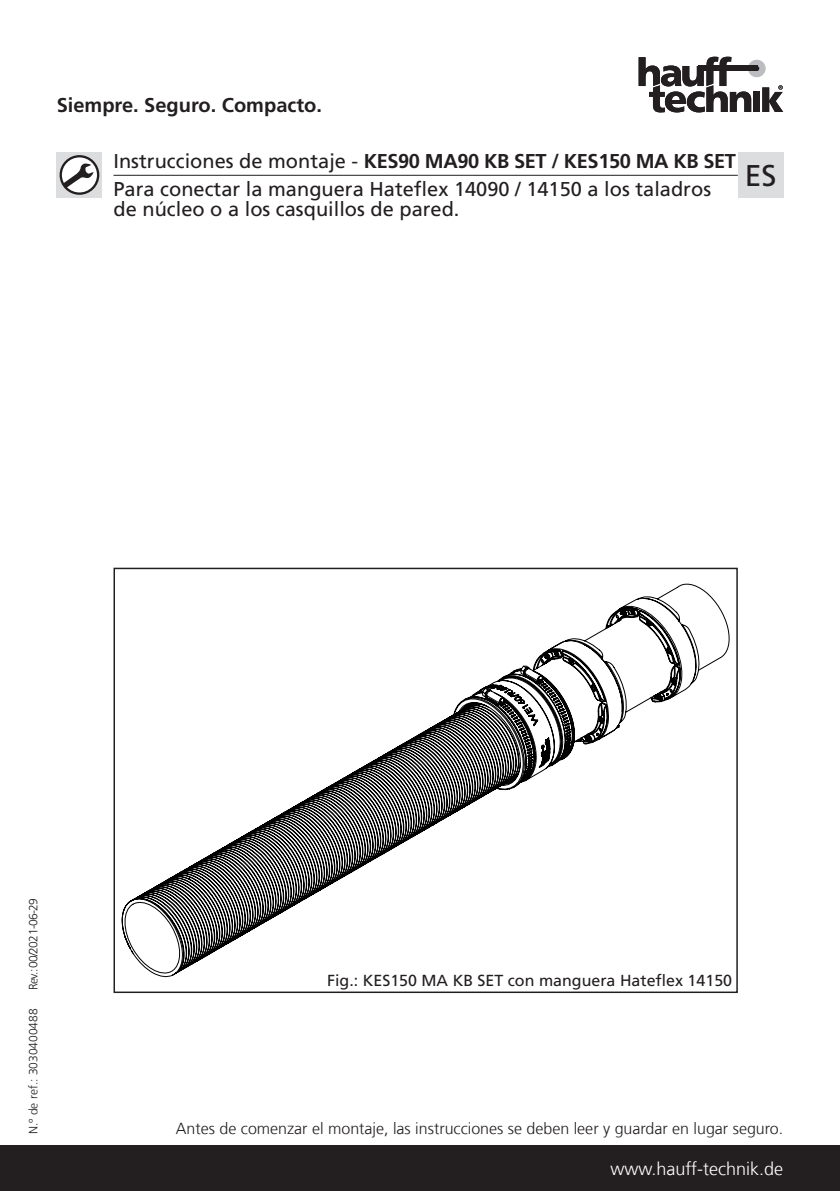
<style>
.page{position:relative;width:840px;height:1191px;background:#fff}
.page>*{position:absolute;margin:0;border:0;box-sizing:border-box;transform-origin:0 0}
.t1{font:30px "Frutigerfor Hauff";color:#231f20}
.t2{font:20px/28px "Frutigerfor Hauff";color:#231f20}
.t3{font:700 20px "Frutigerfor Hauff";color:#231f20}
.t4{font:300 18px "Frutigerfor Hauff";color:#fff}
.t5{font:300 16px "Frutigerfor Hauff";color:#231f20}
.t6{font:16px "Frutigerfor Hauff";color:#231f20}
.t7{font:300 12px "Frutigerfor Hauff";color:#231f20}
.t8{font:300 12px "Frutigerfor Hauff";letter-spacing:-.05em;color:#231f20}
.s1{font-weight:700}
</style>
<div class="page">
<svg style="left:638px;top:57px;width:144px;height:55px"></svg>
<div style="left:697px;top:66px;width:59px;height:5px;background:#231f20"></div>
<div style="left:0;top:1145px;width:839px;height:46px;background:#231f20"></div>
<hr style="left:113px;top:175px;width:624px;height:1px;background:#231f20">
<div style="left:57px;top:152px;width:45px;height:46px;background:#dcdddf"></div>
<svg style="left:61px;top:156px;width:37px;height:38px"></svg>
<div style="left:60px;top:155px;width:39px;height:40px;border:2px solid #231f20;border-radius:50%"></div>
<svg style="left:63px;top:163px;width:31px;height:25px"></svg>
<div style="left:737px;top:152px;width:45px;height:46px;background:#dcdddf"></div>
<svg style="left:122px;top:583px;width:607px;height:394px"></svg>
<div style="left:113px;top:567px;width:624px;height:426px;border:2px solid #231f20"></div>
<p class="t3" style="left:57px;top:93px;width:266px">Siempre. Seguro. Compacto.</p>
<p class="t2" style="left:113px;top:147px;width:623px">Instrucciones de montaje - <span class="s1">KES90 MA90 KB SET / KES150 MA KB SET<br></span>Para conectar la manguera Hateflex 14090 / 14150 a los taladros</p>
<p class="t2" style="left:113px;top:195px;width:347px">de núcleo o a los casquillos de pared.</p>
<h1 class="t1" style="left:744px;top:157px;width:33px">ES</h1>
<p class="t8" style="left:26px;top:990px;width:94px;rotate:-90deg">Rev.: 00/2021-06-29</p>
<p class="t7" style="left:26px;top:1134px;width:127px;rotate:-90deg">N.º de ref.: 3030400488</p>
<p class="t6" style="left:327px;top:970px;width:406px">Fig.: KES150 MA KB SET con manguera Hateflex 14150</p>
<p class="t5" style="left:176px;top:1118px;width:608px">Antes de comenzar el montaje, las instrucciones se deben leer y guardar en lugar seguro.</p>
<p class="t4" style="left:610px;top:1157px;width:174px">www.hauff-technik.de</p>
</div>
